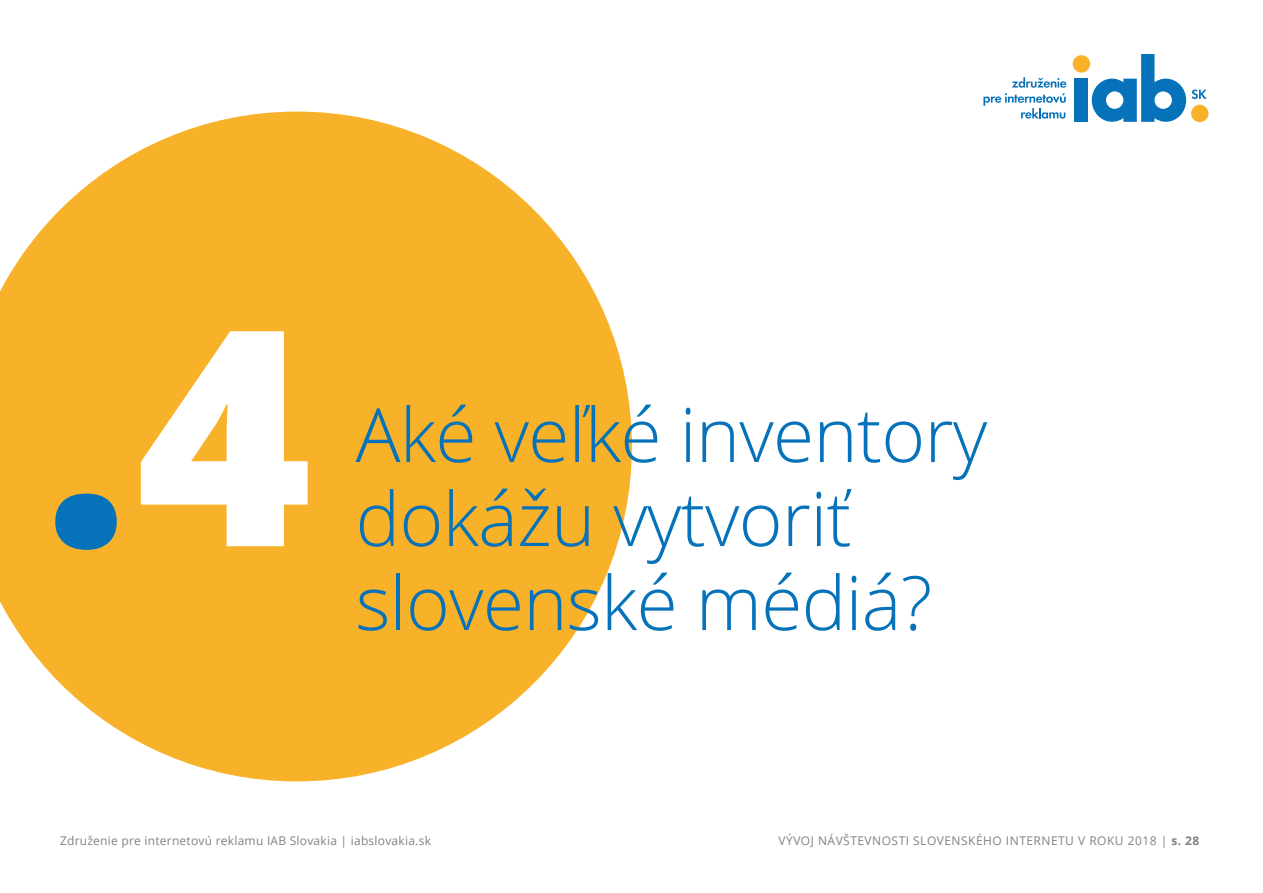
<style>
.page{position:relative;width:1263px;height:893px;background:#fff}
.page>*{position:absolute;margin:0;border:0;box-sizing:border-box;transform-origin:0 0}
.t1{font:800 301.05px "Open Sans";color:#0572ba}
.t2{font:300 75px/84px "Open Sans";letter-spacing:-.01em;color:#0572ba}
.t3{font:12px "Open Sans";letter-spacing:.02em;color:#808285}
.t4{font:12px "Open Sans";letter-spacing:.04em;color:#808285}
.s1{color:#fff}
.s2{font-weight:700}
</style>
<div class="page">
<svg style="left:0;top:112px;width:632px;height:669px;fill:#f8b22a"></svg>
<div style="left:1191px;top:105px;width:17px;height:17px;background:#f8b22a;border-radius:50%"></div>
<div style="left:1073px;top:55px;width:17px;height:18px;background:#f8b22a;border-radius:50%"></div>
<div style="left:1075px;top:79px;width:13px;height:43px;background:#0572ba"></div>
<svg style="left:983px;top:77px;width:83px;height:42px"></svg>
<svg style="left:1092px;top:54px;width:114px;height:68px"></svg>
<h1 class="t1" style="left:43px;top:208px;width:271px">. <span class="s1">4</span></h1>
<h2 class="t2" style="left:356px;top:391px;width:633px">Aké veľké inventory dokážu vytvoriť slovenské médiá?</h2>
<p class="t3" style="left:60px;top:833px;width:372px">Združenie pre internetovú reklamu IAB Slovakia | iabslovakia.sk</p>
<p class="t4" style="left:778px;top:833px;width:422px">VÝVOJ NÁVŠTEVNOSTI SLOVENSKÉHO INTERNETU V ROKU 2018 | <span class="s2">s. 28</span></p>
</div>
